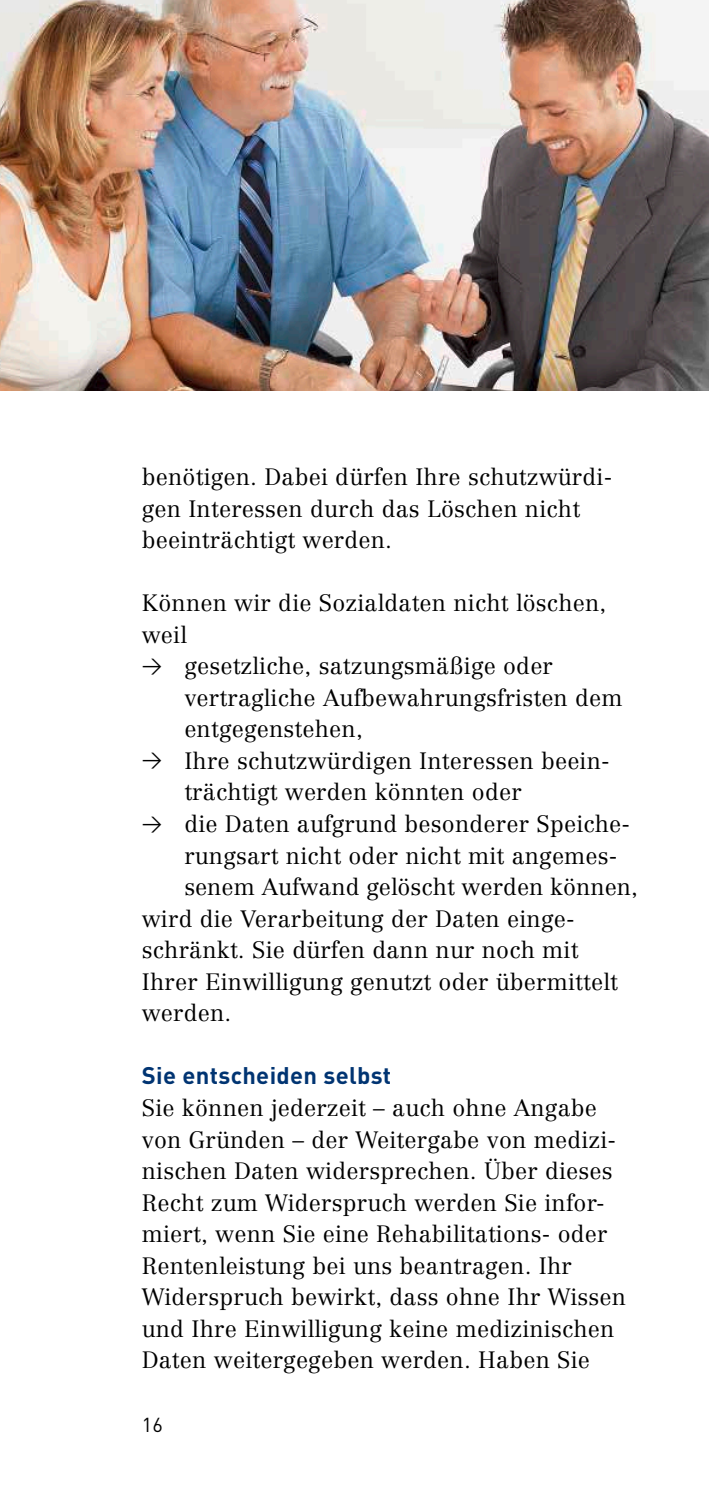
<style>
.page{position:relative;width:709px;height:1489px;background:#fff}
.page>*{position:absolute;margin:0;border:0;box-sizing:border-box;transform-origin:0 0}
.t1{font:700 23.75px "DIN";letter-spacing:.015em;color:#003472}
.t2{font:300 23.25px/31.5px "Centennial";letter-spacing:.01em;color:#000}
.t3{font:20px "DIN";color:#000}
.s1{font-family:"DIN Regular Alternate";font-weight:400;font-size:20px}
</style>
<div class="page">
<img style="left:0;top:0;width:709px;height:390px">
<p class="t2" style="left:142px;top:461px;width:472px">benötigen. Dabei dürfen Ihre schutzwürdi&shy;gen Interessen durch das Löschen nicht beeinträchtigt werden.</p>
<p class="t2" style="left:142px;top:587px;width:466px">Können wir die Sozialdaten nicht löschen, weil</p>
<p class="t2" style="left:184px;top:650px;width:440px;text-indent:-43px"><span class="s1">&gt;</span> gesetzliche, satzungsmäßige oder vertragliche Aufbewahrungsfristen dem entgegenstehen,</p>
<p class="t2" style="left:184px;top:744px;width:427px;text-indent:-43px"><span class="s1">&gt;</span> Ihre schutzwürdigen Interessen beein&shy;trächtigt werden könnten oder</p>
<p class="t2" style="left:184px;top:808px;width:455px;text-indent:-43px"><span class="s1">&gt;</span> die Daten aufgrund besonderer Speiche&shy;rungsart nicht oder nicht mit angemes&shy;senem Aufwand gelöscht werden können,</p>
<p class="t2" style="left:142px;top:902px;width:477px">wird die Verarbeitung der Daten einge&shy;schränkt. Sie dürfen dann nur noch mit<br>Ihrer Einwilligung genutzt oder übermittelt werden.</p>
<h3 class="t1" style="left:142px;top:1060px;width:251px">Sie entscheiden selbst</h3>
<p class="t2" style="left:142px;top:1091px;width:486px">Sie können jederzeit – auch ohne Angabe von Gründen – der Weitergabe von medizi&shy;nischen Daten widersprechen. Über dieses Recht zum Widerspruch werden Sie infor&shy;miert, wenn Sie eine Rehabilitations- oder Rentenleistung bei uns beantragen. Ihr Widerspruch bewirkt, dass ohne Ihr Wissen und Ihre Einwilligung keine medizinischen Daten weitergegeben werden. Haben Sie</p>
<p class="t3" style="left:142px;top:1411px;width:23px">16</p>
</div>
